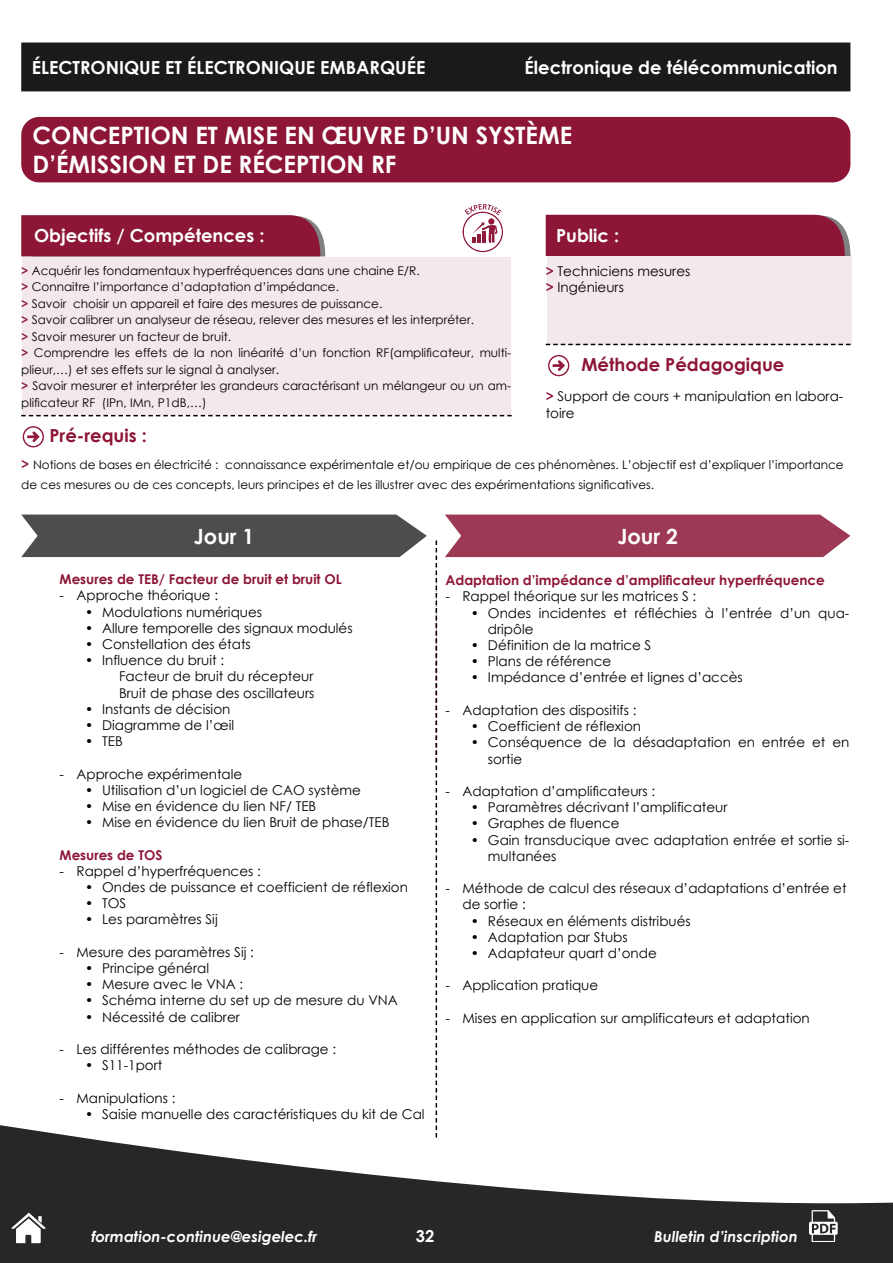
<style>
.page{position:relative;width:893px;height:1263px;background:#fff}
.page>*{position:absolute;margin:0;border:0;box-sizing:border-box;transform-origin:0 0}
.t1{font:700 24px/28.8px "Century Gothic";color:#fff}
.t2{font:700 21px "Century Gothic";color:#fff}
.t3{font:700 18px "Century Gothic";color:#fff}
.t4{font:700 18px "Century Gothic";color:#8d1637}
.t5{font:700 16.5px "Century Gothic";color:#fff}
.t6{font:italic 700 15px "Century Gothic";color:#fff}
.t7{font:13.5px/16.2px "Century Gothic";color:#000}
.t8{font:700 13.5px "Century Gothic";color:#8d1637}
.t9{font:12px/16.5px "Century Gothic";color:#000}
.s1{font-weight:700;color:#8d1637}
.s2{font-weight:700;font-size:13.5px;color:#8d1637}
</style>
<div class="page">
<svg style="left:0;top:1122px;width:893px;height:141px;fill:#272727"></svg>
<div style="left:547px;top:255px;width:304px;height:89px;background:#f3e8eb"></div>
<div style="left:22px;top:257px;width:489px;height:158px;background:#f3e8eb"></div>
<svg style="left:11px;top:1212px;width:35px;height:31px"></svg>
<svg style="left:809px;top:1211px;width:29px;height:31px"></svg>
<div style="left:546px;top:215px;width:304px;height:41px;background:#8d1637"></div>
<div style="left:21px;top:215px;width:304px;height:41px;background:#8d1637"></div>
<div style="left:22px;top:43px;width:828px;height:48px;background:#1a1a1a"></div>
<div style="left:21px;top:117px;width:829px;height:65px;background:#8d1637;border-radius:18px"></div>
<svg style="left:445px;top:514px;width:405px;height:43px;background:#a44660"></svg>
<svg style="left:21px;top:514px;width:406px;height:43px;background:#595959"></svg>
<svg style="left:436px;top:540px;width:1px;height:597px"></svg>
<svg style="left:21px;top:415px;width:491px;height:1px"></svg>
<svg style="left:546px;top:344px;width:304px;height:1px"></svg>
<svg style="left:462px;top:204px;width:41px;height:49px"></svg>
<svg style="left:22px;top:426px;width:22px;height:22px"></svg>
<svg style="left:548px;top:355px;width:22px;height:22px"></svg>
<h3 class="t3" style="left:32px;top:54px;width:395px">ÉLECTRONIQUE ET ÉLECTRONIQUE EMBARQUÉE</h3>
<h3 class="t3" style="left:524px;top:54px;width:315px">Électronique de télécommunication</h3>
<h1 class="t1" style="left:33px;top:120px;width:541px">CONCEPTION ET MISE EN ŒUVRE D’UN SYSTÈME<br>D’ÉMISSION ET DE RÉCEPTION RF</h1>
<h3 class="t3" style="left:34px;top:222px;width:232px">Objectifs / Compétences :</h3>
<h3 class="t3" style="left:556px;top:222px;width:64px">Public :</h3>
<p class="t9" style="left:21px;top:262px;width:491px"><span class="s1">&gt;</span> Acquérir les fondamentaux hyperfréquences dans une chaine E/R.<br><span class="s1">&gt;</span> Connaitre l’importance d’adaptation d’impédance.<br><span class="s1">&gt;</span> Savoir choisir un appareil et faire des mesures de puissance.<br><span class="s1">&gt;</span> Savoir calibrer un analyseur de réseau, relever des mesures et les interpréter.<br><span class="s1">&gt;</span> Savoir mesurer un facteur de bruit.<br><span class="s1">&gt;</span> Comprendre les effets de la non linéarité d’un fonction RF(amplificateur, multi&shy;plieur,…) et ses effets sur le signal à analyser.<br><span class="s1">&gt;</span> Savoir mesurer et interpréter les grandeurs caractérisant un mélangeur ou un am&shy;plificateur RF (IPn, IMn, P1dB,…)</p>
<p class="t7" style="left:546px;top:263px;width:146px"><span class="s1">&gt;</span> Techniciens mesures <span class="s1">&gt;</span> Ingénieurs</p>
<h3 class="t4" style="left:581px;top:351px;width:205px">Méthode Pédagogique</h3>
<p class="t7" style="left:546px;top:388px;width:299px"><span class="s1">&gt;</span> Support de cours + manipulation en labora&shy;toire</p>
<h3 class="t4" style="left:50px;top:422px;width:99px">Pré-requis :</h3>
<p class="t9" style="left:21px;top:455px;width:824px;line-height:19.5px"><span class="s2">&gt;</span> Notions de bases en électricité : connaissance expérimentale et/ou empirique de ces phénomènes. L’objectif est d’expliquer l’importance de ces mesures ou de ces concepts, leurs principes et de les illustrer avec des expérimentations significatives.</p>
<h2 class="t2" style="left:194px;top:520px;width:62px">Jour 1</h2>
<h2 class="t2" style="left:617px;top:520px;width:62px">Jour 2</h2>
<p class="t8" style="left:60px;top:569px;width:284px">Mesures de TEB/ Facteur de bruit et bruit OL</p>
<p class="t7" style="left:60px;top:587px;width:160px">- Approche théorique :</p>
<p class="t7" style="left:85px;top:603px;width:179px">• Modulations numériques</p>
<p class="t7" style="left:85px;top:620px;width:269px">• Allure temporelle des signaux modulés</p>
<p class="t7" style="left:85px;top:636px;width:167px">• Constellation des états</p>
<p class="t7" style="left:119px;top:652px;width:197px;text-indent:-34px">• Influence du bruit :<br>Facteur de bruit du récepteur<br>Bruit de phase des oscillateurs</p>
<p class="t7" style="left:85px;top:701px;width:147px">• Instants de décision</p>
<p class="t7" style="left:85px;top:717px;width:151px">• Diagramme de l’œil</p>
<p class="t7" style="left:85px;top:733px;width:39px">• TEB</p>
<p class="t7" style="left:60px;top:765px;width:184px">- Approche expérimentale</p>
<p class="t7" style="left:85px;top:782px;width:277px">• Utilisation d’un logiciel de CAO système</p>
<p class="t7" style="left:85px;top:798px;width:233px">• Mise en évidence du lien NF/ TEB</p>
<p class="t7" style="left:85px;top:814px;width:306px">• Mise en évidence du lien Bruit de phase/TEB</p>
<p class="t8" style="left:60px;top:844px;width:104px">Mesures de TOS</p>
<p class="t7" style="left:60px;top:863px;width:203px">- Rappel d’hyperfréquences :</p>
<p class="t7" style="left:85px;top:879px;width:324px">• Ondes de puissance et coefficient de réflexion</p>
<p class="t7" style="left:85px;top:895px;width:43px">• TOS</p>
<p class="t7" style="left:85px;top:911px;width:134px">• Les paramètres Sij</p>
<p class="t7" style="left:60px;top:944px;width:196px">- Mesure des paramètres Sij :</p>
<p class="t7" style="left:85px;top:960px;width:126px">• Principe général</p>
<p class="t7" style="left:85px;top:976px;width:160px">• Mesure avec le VNA :</p>
<p class="t7" style="left:85px;top:992px;width:314px">• Schéma interne du set up de mesure du VNA</p>
<p class="t7" style="left:85px;top:1008px;width:156px">• Nécessité de calibrer</p>
<p class="t7" style="left:60px;top:1041px;width:278px">- Les différentes méthodes de calibrage :</p>
<p class="t7" style="left:85px;top:1057px;width:79px">• S11-1port</p>
<p class="t7" style="left:60px;top:1089px;width:117px">- Manipulations :</p>
<p class="t7" style="left:85px;top:1106px;width:341px">• Saisie manuelle des caractéristiques du kit de Cal</p>
<p class="t8" style="left:445px;top:570px;width:381px">Adaptation d’impédance d’amplificateur hyperfréquence</p>
<p class="t7" style="left:445px;top:588px;width:252px">- Rappel théorique sur les matrices S :</p>
<p class="t7" style="left:488px;top:604px;width:363px;text-indent:-17px">• Ondes incidentes et réfléchies à l’entrée d’un qua&shy;dripôle</p>
<p class="t7" style="left:471px;top:637px;width:182px">• Définition de la matrice S</p>
<p class="t7" style="left:471px;top:653px;width:142px">• Plans de référence</p>
<p class="t7" style="left:471px;top:669px;width:273px">• Impédance d’entrée et lignes d’accès</p>
<p class="t7" style="left:445px;top:702px;width:192px">- Adaptation des dispositifs :</p>
<p class="t7" style="left:471px;top:718px;width:172px">• Coefficient de réflexion</p>
<p class="t7" style="left:488px;top:734px;width:363px;text-indent:-17px">• Conséquence de la désadaptation en entrée et en sortie</p>
<p class="t7" style="left:445px;top:783px;width:211px">- Adaptation d’amplificateurs :</p>
<p class="t7" style="left:471px;top:799px;width:258px">• Paramètres décrivant l’amplificateur</p>
<p class="t7" style="left:471px;top:815px;width:150px">• Graphes de fluence</p>
<p class="t7" style="left:488px;top:831px;width:363px;text-indent:-17px">• Gain transducique avec adaptation entrée et sortie si&shy;multanées</p>
<p class="t7" style="left:462px;top:880px;width:386px;text-indent:-17px">- Méthode de calcul des réseaux d’adaptations d’entrée et de sortie :</p>
<p class="t7" style="left:471px;top:912px;width:221px">• Réseaux en éléments distribués</p>
<p class="t7" style="left:471px;top:928px;width:158px">• Adaptation par Stubs</p>
<p class="t7" style="left:471px;top:945px;width:187px">• Adaptateur quart d’onde</p>
<p class="t7" style="left:445px;top:977px;width:154px">- Application pratique</p>
<p class="t7" style="left:445px;top:1009px;width:366px">- Mises en application sur amplificateurs et adaptation</p>
<p class="t5" style="left:416px;top:1224px;width:20px">32</p>
<p class="t6" style="left:91px;top:1225px;width:227px">formation-continue@esigelec.fr</p>
<p class="t6" style="left:654px;top:1225px;width:145px">Bulletin d’inscription</p>
</div>
